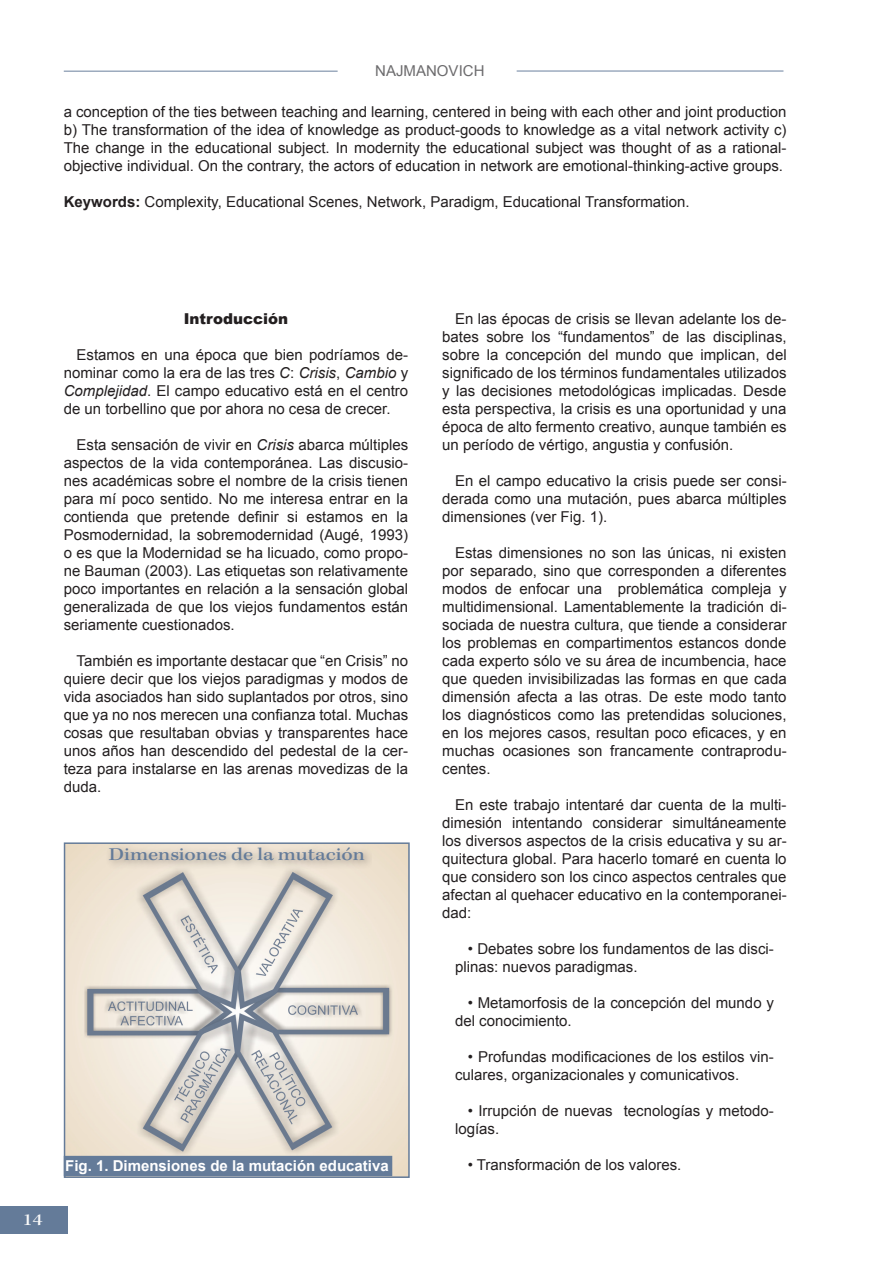
<style>
.page{position:relative;width:893px;height:1263px;background:#fff}
.page>*{position:absolute;margin:0;border:0;box-sizing:border-box;transform-origin:0 0}
.t1{font:500 expanded 18px "Kepler Std";color:#647b99}
.t2{font:500 expanded 16.5px "Kepler Std";color:#fafafa}
.t3{font:15px/18px "Arial";color:#231f20;text-align:justify}
.t4{font:700 15px "Arial";color:#fff}
.t5{font:900 15px "Arial";color:#231f20}
.t6{font:15px "Arial";color:#6c6b6d}
.s1{font-weight:700}
.s2{font-style:italic}
</style>
<div class="page">
<img style="left:67px;top:845px;width:340px;height:330px">
<div style="left:64px;top:842px;width:346px;height:336px;border:2px solid #647b99"></div>
<div style="left:104px;top:842px;width:268px;height:28px;background:#231f20;opacity:.48"></div>
<div style="left:65px;top:1156px;width:326px;height:19px;background:#647b99"></div>
<div style="left:64px;top:1156px;width:328px;height:20px;border:2px solid #647b99"></div>
<div style="left:0;top:1206px;width:68px;height:28px;background:#647b99"></div>
<hr style="left:64px;top:70px;width:274px;height:2px;background:#647b99">
<hr style="left:517px;top:70px;width:266px;height:2px;background:#647b99">
<p class="t6" style="left:375px;top:60px;width:111px">NAJMANOVICH</p>
<p class="t3" style="left:64px;top:103px;width:724px">a conception of the ties between teaching and learning, centered in being with each other and joint production b) The transformation of the idea of knowledge as product-goods to knowledge as a vital network activity c)<br>The change in the educational subject. In modernity the educational subject was thought of as a rational&shy;objective individual. On the contrary, the actors of education in network are emotional-thinking-active groups.</p>
<p class="t3" style="left:64px;top:193px;width:627px"><span class="s1">Keywords:</span> Complexity, Educational Scenes, Network, Paradigm, Educational Transformation.</p>
<p class="t5" style="left:184px;top:308px;width:106px">Introducción</p>
<p class="t3" style="left:64px;top:346px;width:346px;text-indent:13px">Estamos en una época que bien podríamos de&shy;nominar como la era de las tres <span class="s2">C</span>: <span class="s2">Crisis</span>, <span class="s2">Cambio</span> y <span class="s2">Complejidad</span>. El campo educativo está en el centro de un torbellino que por ahora no cesa de crecer.</p>
<p class="t3" style="left:64px;top:436px;width:346px;text-indent:13px">Esta sensación de vivir en <span class="s2">Crisis</span> abarca múltiples aspectos de la vida contemporánea. Las discusio&shy;nes académicas sobre el nombre de la crisis tienen para mí poco sentido. No me interesa entrar en la contienda que pretende definir si estamos en la Posmodernidad, la sobremodernidad (Augé, 1993) o es que la Modernidad se ha licuado, como propo&shy;ne Bauman (2003). Las etiquetas son relativamente poco importantes en relación a la sensación global generalizada de que los viejos fundamentos están seriamente cuestionados.</p>
<p class="t3" style="left:64px;top:652px;width:346px;text-indent:13px">También es importante destacar que “en Crisis” no quiere decir que los viejos paradigmas y modos de vida asociados han sido suplantados por otros, sino que ya no nos merecen una confianza total. Muchas cosas que resultaban obvias y transparentes hace unos años han descendido del pedestal de la cer&shy;teza para instalarse en las arenas movedizas de la duda.</p>
<p class="t1" style="left:109px;top:843px;width:257px">Dimensiones de la mutación</p>
<p class="t2" style="left:23px;top:1210px;width:21px">14</p>
<p class="t4" style="left:65px;top:1156px;width:325px">Fig. 1. Dimensiones de la mutación educativa</p>
<p class="t3" style="left:442px;top:310px;width:346px;text-indent:13px">En las épocas de crisis se llevan adelante los de&shy;bates sobre los “fundamentos” de las disciplinas, sobre la concepción del mundo que implican, del significado de los términos fundamentales utilizados y las decisiones metodológicas implicadas. Desde esta perspectiva, la crisis es una oportunidad y una época de alto fermento creativo, aunque también es un período de vértigo, angustia y confusión.</p>
<p class="t3" style="left:442px;top:472px;width:346px;text-indent:13px">En el campo educativo la crisis puede ser consi&shy;derada como una mutación, pues abarca múltiples dimensiones (ver Fig. 1).</p>
<p class="t3" style="left:442px;top:544px;width:346px;text-indent:13px">Estas dimensiones no son las únicas, ni existen por separado, sino que corresponden a diferentes modos de enfocar una problemática compleja y multidimensional. Lamentablemente la tradición di&shy;sociada de nuestra cultura, que tiende a considerar los problemas en compartimentos estancos donde cada experto sólo ve su área de incumbencia, hace que queden invisibilizadas las formas en que cada dimensión afecta a las otras. De este modo tanto los diagnósticos como las pretendidas soluciones, en los mejores casos, resultan poco eficaces, y en muchas ocasiones son francamente contraprodu&shy;centes.</p>
<p class="t3" style="left:442px;top:796px;width:346px;text-indent:13px">En este trabajo intentaré dar cuenta de la multi&shy;dimesión intentando considerar simultáneamente los diversos aspectos de la crisis educativa y su ar&shy;quitectura global. Para hacerlo tomaré en cuenta lo que considero son los cinco aspectos centrales que afectan al quehacer educativo en la contemporanei&shy;dad:</p>
<p class="t3" style="left:455px;top:940px;width:320px;text-indent:13px">• Debates sobre los fundamentos de las disci&shy;plinas: nuevos paradigmas.</p>
<p class="t3" style="left:455px;top:994px;width:320px;text-indent:13px">• Metamorfosis de la concepción del mundo y del conocimiento.</p>
<p class="t3" style="left:455px;top:1048px;width:320px;text-indent:13px">• Profundas modificaciones de los estilos vin&shy;culares, organizacionales y comunicativos.</p>
<p class="t3" style="left:455px;top:1102px;width:320px;text-indent:13px">• Irrupción de nuevas tecnologías y metodo&shy;logías.</p>
<p class="t3" style="left:468px;top:1156px;width:215px">• Transformación de los valores.</p>
</div>
